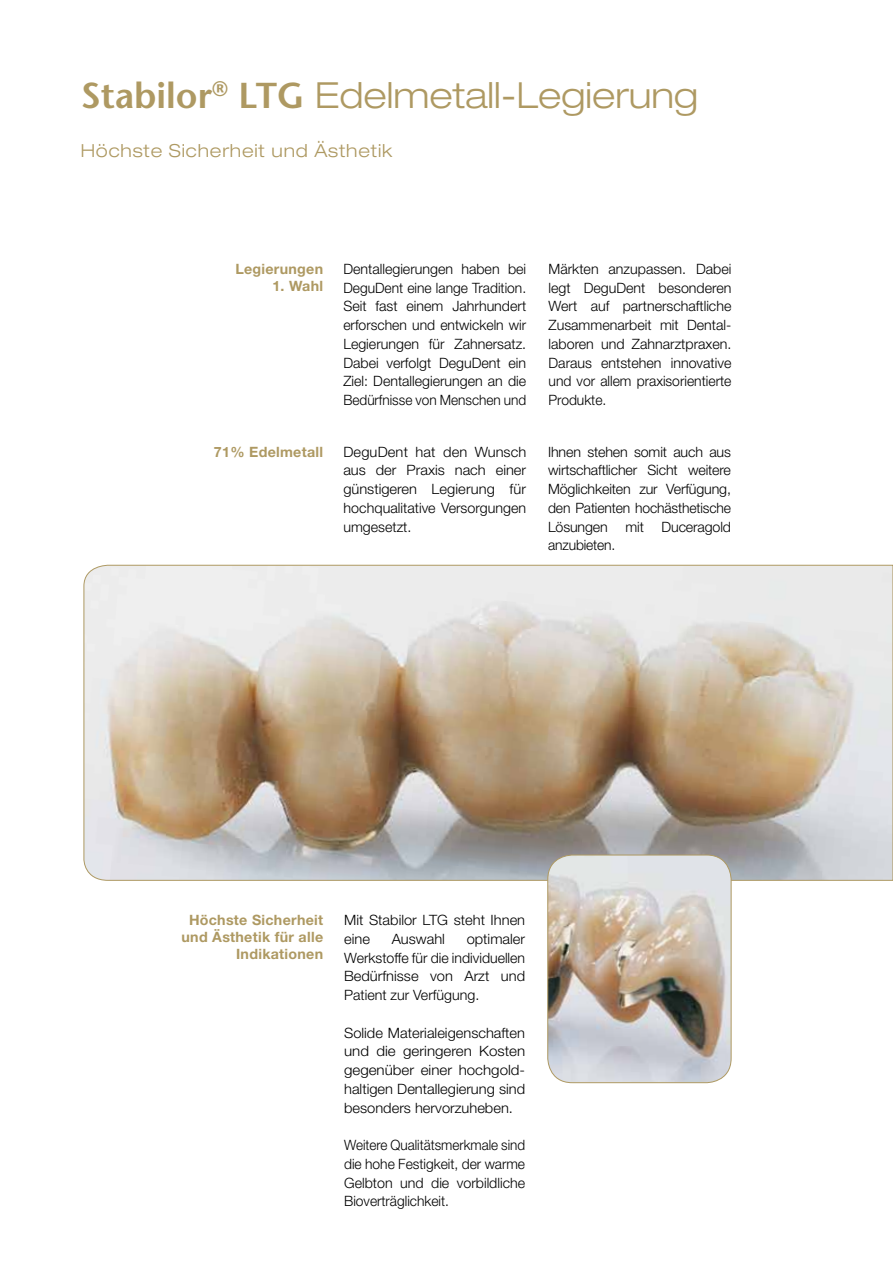
<style>
.page{position:relative;width:893px;height:1263px;background:#fff}
.page>*{position:absolute;margin:0;border:0;box-sizing:border-box;transform-origin:0 0}
.t1{font:300 expanded 36px "Helvetica Neue LT Pro";color:#ae9962}
.t2{font:300 expanded 18px "Helvetica Neue LT Pro";letter-spacing:.045em;color:#ae9962}
.t3{font:300 14.25px/18.8px "Helvetica Neue LT Pro";color:#000;text-align:justify}
.t4{font:300 14.25px/18.8px "Helvetica Neue LT Pro";color:#000;text-align:justify;scale:.95 1}
.t5{font:700 14.25px/17.1px "Helvetica Neue LT Pro";letter-spacing:.02em;color:#ae9962;text-align:right}
.s1{font-family:"Stone Sans";font-weight:600;font-stretch:normal}
</style>
<div class="page">
<svg style="left:83px;top:565px;width:810px;height:316px;background:#c7bbae"></svg>
<img style="left:548px;top:855px;width:183px;height:228px">
<div style="left:547px;top:855px;width:184px;height:228px;border:1px solid #ae9962;border-radius:25px"></div>
<h1 class="t1" style="left:81px;top:73px;width:619px"><span class="s1">Stabilor</span><sup>®</sup> <span class="s1">LTG</span> Edelmetall-Legierung</h1>
<p class="t2" style="left:81px;top:139px;width:313px">Höchste Sicherheit und Ästhetik</p>
<p class="t5" style="left:235px;top:260px;width:89px">Legierungen</p>
<p class="t5" style="left:272px;top:277px;width:52px">1. Wahl</p>
<p class="t5" style="left:214px;top:443px;width:111px">71% Edelmetall</p>
<p class="t3" style="left:343px;top:259px;width:184px">Dentallegierungen haben bei DeguDent eine lange Tradition.<br>Seit fast einem Jahrhundert erforschen und entwickeln wir Legierungen für Zahnersatz.<br>Dabei verfolgt DeguDent ein Ziel: Dentallegierungen an die Bedürfnisse von Menschen und</p>
<p class="t3" style="left:343px;top:442px;width:184px">DeguDent hat den Wunsch aus der Praxis nach einer günstigeren Legierung für hochqualitative Versorgungen umgesetzt.</p>
<p class="t3" style="left:549px;top:259px;width:184px">Märkten anzupassen. Dabei legt DeguDent besonderen Wert auf partnerschaftliche Zusammenarbeit mit Dental&shy;laboren und Zahnarztpraxen.<br>Daraus entstehen innovative und vor allem praxisorientierte Produkte.</p>
<p class="t3" style="left:548px;top:442px;width:184px">Ihnen stehen somit auch aus wirtschaftlicher Sicht weitere Möglichkeiten zur Verfügung, den Patienten hochästhetische Lösungen mit Duceragold anzubieten.</p>
<p class="t5" style="left:182px;top:911px;width:143px">Höchste Sicherheit und Ästhetik für alle<br>Indikationen</p>
<p class="t3" style="left:344px;top:910px;width:183px">Mit Stabilor LTG steht Ihnen eine</p>
<p class="t3" style="left:344px;top:929px;width:183px;text-indent:123px">optimaler Werkstoffe für die individuellen Bedürfnisse von Arzt und Patient zur Verfügung.</p>
<p class="t3" style="left:344px;top:1023px;width:183px">Solide Materialeigenschaften und die geringeren Kosten gegenüber einer hochgold&shy;haltigen Dentallegierung sind besonders hervorzuheben.</p>
<p class="t4" style="left:344px;top:1135px;width:192px">Weitere Qualitätsmerkmale sind die hohe Festigkeit, der warme Gelbton und die vorbildliche Bioverträglichkeit.</p>
<p class="t3" style="left:392px;top:929px;width:55px">Auswahl</p>
</div>
